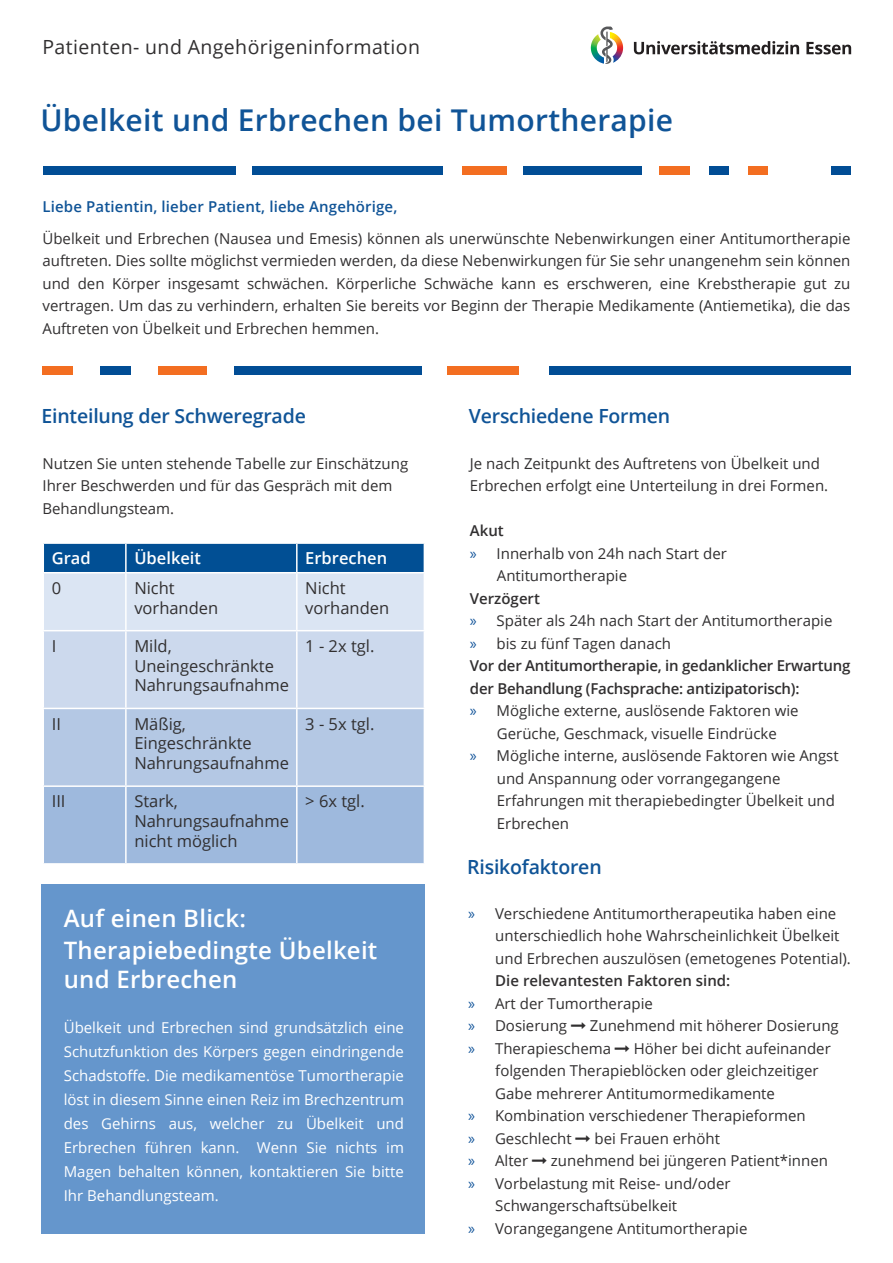
<style>
.page{position:relative;width:893px;height:1263px;background:#fff}
.page>*{position:absolute;margin:0;border:0;box-sizing:border-box;transform-origin:0 0}
.t1{font:600 30px "Open Sans";letter-spacing:.01em;color:#105497}
.t2{font:600 24px/28.8px "Open Sans";letter-spacing:.01em;color:#fff}
.t3{font:600 19.5px "Open Sans";letter-spacing:-.01em;color:#105497}
.t4{font:19.5px "Open Sans";letter-spacing:.02em;color:#312f30}
.t5{font:16.5px/19.8px "Open Sans";color:#312f30}
.t6{font:600 16.5px "Open Sans";color:#fff}
.t7{font:15px/22.5px "Open Sans";color:#312f30}
.t8{font:15px/24px "Open Sans";color:#fff;text-align:justify}
.t9{font:600 15px/22.5px "Open Sans";letter-spacing:-.015em;color:#312f30}
.t10{font:600 15px "Open Sans";letter-spacing:.01em;color:#105497}
.s1{font-family:"Myriad Pro";font-size:16.5px;color:#105399}
.s2{font-weight:600}
</style>
<div class="page">
<div style="left:43px;top:167px;width:193px;height:8px;background:#014d95"></div>
<div style="left:252px;top:167px;width:191px;height:8px;background:#014d95"></div>
<div style="left:462px;top:167px;width:45px;height:8px;background:#f36e21"></div>
<div style="left:523px;top:167px;width:119px;height:8px;background:#014d95"></div>
<div style="left:660px;top:167px;width:30px;height:8px;background:#f36e21"></div>
<div style="left:709px;top:167px;width:20px;height:8px;background:#014d95"></div>
<div style="left:831px;top:167px;width:19px;height:8px;background:#014d95"></div>
<div style="left:748px;top:167px;width:19px;height:8px;background:#f36e21"></div>
<div style="left:549px;top:366px;width:301px;height:9px;background:#014d95"></div>
<div style="left:448px;top:366px;width:71px;height:9px;background:#f36e21"></div>
<div style="left:234px;top:366px;width:188px;height:9px;background:#014d95"></div>
<div style="left:158px;top:366px;width:48px;height:9px;background:#f36e21"></div>
<div style="left:100px;top:366px;width:30px;height:9px;background:#014d95"></div>
<div style="left:43px;top:366px;width:30px;height:9px;background:#f36e21"></div>
<svg style="left:43px;top:543px;width:382px;height:320px;background:#acc3e0"></svg>
<hr style="left:43px;top:572px;width:83px;height:1px;background:#fff">
<hr style="left:43px;top:573px;width:1px;height:57px;background:#fff">
<hr style="left:126px;top:572px;width:171px;height:1px;background:#fff">
<hr style="left:125px;top:573px;width:2px;height:57px;background:#fff">
<hr style="left:297px;top:572px;width:128px;height:1px;background:#fff">
<hr style="left:296px;top:573px;width:2px;height:57px;background:#fff">
<hr style="left:424px;top:573px;width:1px;height:57px;background:#fff">
<hr style="left:43px;top:630px;width:83px;height:1px;background:#fff">
<hr style="left:43px;top:631px;width:1px;height:77px;background:#fff">
<hr style="left:126px;top:630px;width:171px;height:1px;background:#fff">
<hr style="left:125px;top:631px;width:2px;height:77px;background:#fff">
<hr style="left:297px;top:630px;width:128px;height:1px;background:#fff">
<hr style="left:296px;top:631px;width:2px;height:77px;background:#fff">
<hr style="left:424px;top:631px;width:1px;height:77px;background:#fff">
<hr style="left:43px;top:708px;width:83px;height:1px;background:#fff">
<hr style="left:43px;top:709px;width:1px;height:76px;background:#fff">
<hr style="left:126px;top:708px;width:171px;height:1px;background:#fff">
<hr style="left:125px;top:709px;width:2px;height:76px;background:#fff">
<hr style="left:297px;top:708px;width:128px;height:1px;background:#fff">
<hr style="left:296px;top:709px;width:2px;height:76px;background:#fff">
<hr style="left:424px;top:709px;width:1px;height:76px;background:#fff">
<hr style="left:43px;top:785px;width:83px;height:2px;background:#fff">
<hr style="left:43px;top:787px;width:1px;height:76px;background:#fff">
<hr style="left:126px;top:785px;width:171px;height:2px;background:#fff">
<hr style="left:125px;top:787px;width:2px;height:76px;background:#fff">
<hr style="left:297px;top:785px;width:128px;height:2px;background:#fff">
<hr style="left:296px;top:787px;width:2px;height:76px;background:#fff">
<hr style="left:424px;top:787px;width:1px;height:76px;background:#fff">
<div style="left:41px;top:884px;width:384px;height:350px;background:#6596cc"></div>
<svg style="left:634px;top:41px;width:165px;height:13px"></svg>
<svg style="left:806px;top:42px;width:45px;height:12px"></svg>
<svg style="left:600px;top:26px;width:23px;height:38px"></svg>
<p class="t4" style="left:43px;top:34px;width:379px">Patienten- und Angehörigeninformation</p>
<p class="t1" style="left:40px;top:99px;width:634px">Übelkeit und Erbrechen bei Tumortherapie</p>
<p class="t10" style="left:43px;top:197px;width:356px">Liebe Patientin, lieber Patient, liebe Angehörige,</p>
<p class="t7" style="left:43px;top:227px;width:809px;text-align:justify">Übelkeit und Erbrechen (Nausea und Emesis) können als unerwünschte Nebenwirkungen einer Antitumortherapie auftreten. Dies sollte möglichst vermieden werden, da diese Nebenwirkungen für Sie sehr unangenehm sein können und den Körper insgesamt schwächen. Körperliche Schwäche kann es erschweren, eine Krebstherapie gut zu vertragen. Um das zu verhindern, erhalten Sie bereits vor Beginn der Therapie Medikamente (Antiemetika), die das Auftreten von Übelkeit und Erbrechen hemmen.</p>
<p class="t3" style="left:41px;top:403px;width:266px">Einteilung der Schweregrade</p>
<p class="t3" style="left:469px;top:402px;width:203px">Verschiedene Formen</p>
<p class="t7" style="left:43px;top:452px;width:367px">Nutzen Sie unten stehende Tabelle zur Einschätzung<br>Ihrer Beschwerden und für das Gespräch mit dem<br>Behandlungsteam.</p>
<p class="t6" style="left:52px;top:547px;width:40px">Grad</p>
<p class="t6" style="left:134px;top:547px;width:68px">Übelkeit</p>
<p class="t6" style="left:305px;top:547px;width:83px">Erbrechen</p>
<p class="t5" style="left:52px;top:577px;width:11px">0</p>
<p class="t5" style="left:134px;top:577px;width:85px">Nicht vorhanden</p>
<p class="t5" style="left:305px;top:577px;width:85px">Nicht vorhanden</p>
<p class="t5" style="left:52px;top:635px;width:6px">I</p>
<p class="t5" style="left:134px;top:635px;width:39px">Mild,</p>
<p class="t5" style="left:134px;top:655px;width:156px">Uneingeschränkte<br>Nahrungsaufnahme</p>
<p class="t5" style="left:305px;top:635px;width:71px">1 - 2x tgl.</p>
<p class="t5" style="left:52px;top:713px;width:11px">II</p>
<p class="t5" style="left:134px;top:713px;width:53px">Mäßig,</p>
<p class="t5" style="left:134px;top:733px;width:156px">Eingeschränkte<br>Nahrungsaufnahme</p>
<p class="t5" style="left:52px;top:791px;width:15px">III</p>
<p class="t5" style="left:134px;top:791px;width:45px">Stark,</p>
<p class="t5" style="left:134px;top:811px;width:156px">Nahrungsaufnahme nicht möglich</p>
<p class="t5" style="left:305px;top:713px;width:71px">3 - 5x tgl.</p>
<p class="t5" style="left:305px;top:791px;width:61px">&gt; 6x tgl.</p>
<p class="t2" style="left:64px;top:904px;width:184px">Auf einen Blick:</p>
<p class="t2" style="left:64px;top:936px;width:315px">Therapiebedingte Übelkeit und Erbrechen</p>
<p class="t8" style="left:64px;top:1015px;width:342px">Übelkeit und Erbrechen sind grundsätzlich eine Schutzfunktion des Körpers gegen eindringende Schadstoffe. Die medikamentöse Tumortherapie löst in diesem Sinne einen Reiz im Brechzentrum des Gehirns aus, welcher zu Übelkeit und Erbrechen führen kann. Wenn Sie nichts im Magen behalten können, kontaktieren Sie bitte Ihr Behandlungsteam.</p>
<p class="t7" style="left:470px;top:452px;width:360px">Je nach Zeitpunkt des Auftretens von Übelkeit und<br>Erbrechen erfolgt eine Unterteilung in drei Formen.</p>
<p class="t9" style="left:470px;top:519px;width:35px">Akut</p>
<p class="t7" style="left:497px;top:542px;width:232px;text-indent:-27px"><span class="s1">»</span> Innerhalb von 24h nach Start der<br>Antitumortherapie</p>
<p class="t9" style="left:470px;top:587px;width:72px">Verzögert</p>
<p class="t7" style="left:470px;top:609px;width:364px"><span class="s1">»</span> Später als 24h nach Start der Antitumortherapie</p>
<p class="t7" style="left:470px;top:632px;width:203px"><span class="s1">»</span> bis zu fünf Tagen danach</p>
<p class="t9" style="left:470px;top:654px;width:382px">Vor der Antitumortherapie, in gedanklicher Erwartung der Behandlung (Fachsprache: antizipatorisch):</p>
<p class="t7" style="left:470px;top:699px;width:330px;text-align:center"><span class="s1">»</span> Mögliche externe, auslösende Faktoren wie<br>Gerüche, Geschmack, visuelle Eindrücke</p>
<p class="t7" style="left:497px;top:744px;width:343px;text-indent:-27px"><span class="s1">»</span> Mögliche interne, auslösende Faktoren wie Angst und Anspannung oder vorrangegangene Erfahrungen mit therapiebedingter Übelkeit und Erbrechen</p>
<p class="t3" style="left:467px;top:854px;width:136px">Risikofaktoren</p>
<p class="t7" style="left:495px;top:902px;width:357px;text-indent:-27px"><span class="s1">»</span> Verschiedene Antitumortherapeutika haben eine unterschiedlich hohe Wahrscheinlichkeit Übelkeit und Erbrechen auszulösen (emetogenes Potential).<br><span class="s2">Die relevantesten Faktoren sind:</span></p>
<p class="t7" style="left:468px;top:992px;width:186px"><span class="s1">»</span> Art der Tumortherapie</p>
<p class="t7" style="left:468px;top:1014px;width:100px"><span class="s1">»</span> Dosierung</p>
<p class="t7" style="left:590px;top:1014px;width:250px">Zunehmend mit höherer Dosierung</p>
<p class="t7" style="left:468px;top:1037px;width:144px"><span class="s1">»</span> Therapieschema</p>
<p class="t7" style="left:495px;top:1037px;width:337px;text-indent:139px">Höher bei dicht aufeinander folgenden Therapieblöcken oder gleichzeitiger<br>Gabe mehrerer Antitumormedikamente</p>
<p class="t7" style="left:468px;top:1104px;width:339px"><span class="s1">»</span> Kombination verschiedener Therapieformen</p>
<p class="t7" style="left:468px;top:1127px;width:105px"><span class="s1">»</span> Geschlecht</p>
<p class="t7" style="left:594px;top:1127px;width:127px">bei Frauen erhöht</p>
<p class="t7" style="left:468px;top:1149px;width:61px"><span class="s1">»</span> Alter</p>
<p class="t7" style="left:551px;top:1149px;width:279px">zunehmend bei jüngeren Patient*innen</p>
<p class="t7" style="left:495px;top:1172px;width:237px;text-indent:-27px"><span class="s1">»</span> Vorbelastung mit Reise- und/oder<br>Schwangerschaftsübelkeit</p>
<p class="t7" style="left:468px;top:1217px;width:281px"><span class="s1">»</span> Vorangegangene Antitumortherapie</p>
</div>
